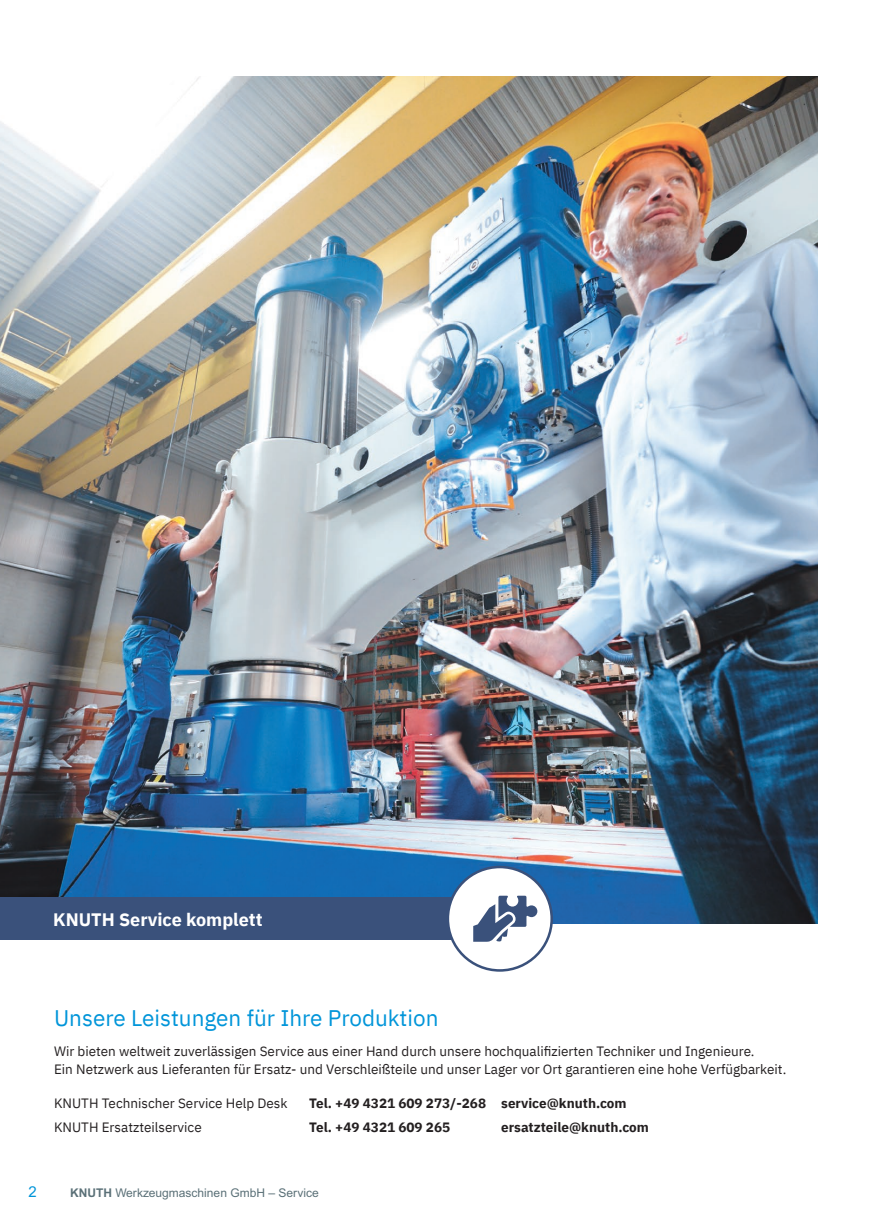
<style>
.page{position:relative;width:872px;height:1221px;background:#fff}
.page>*{position:absolute;margin:0;border:0;box-sizing:border-box;transform-origin:0 0}
.t1{font:22.5px "IBM Plex Sans";color:#0095d9}
.t2{font:700 18px "IBM Plex Sans";color:#fff}
.t3{font:15px "Arial MT Pro";color:#0095d9}
.t4{font:13.5px/18px "IBM Plex Sans";color:#231f20}
.t5{font:700 13.5px "IBM Plex Sans";color:#231f20}
.t6{font:12px "Arial MT Pro";color:#5a7077}
.s1{font-weight:700}
</style>
<div class="page">
<img style="left:0;top:77px;width:818px;height:846px">
<div style="left:0;top:897px;width:455px;height:43px;background:#3a517b"></div>
<div style="left:448px;top:867px;width:103px;height:103px;background:#fff;border-radius:50%"></div>
<div style="left:446px;top:865px;width:107px;height:106px;border:3px solid #3a517b;border-radius:50%"></div>
<svg style="left:473px;top:895px;width:64px;height:46px"></svg>
<h2 class="t2" style="left:53px;top:905px;width:211px">KNUTH Service komplett</h2>
<h1 class="t1" style="left:54px;top:1000px;width:386px">Unsere Leistungen für Ihre Produktion</h1>
<p class="t4" style="left:54px;top:1040px;width:734px">Wir bieten weltweit zuverlässigen Service aus einer Hand durch unsere hochqualifizierten Techniker und Ingenieure.<br>Ein Netzwerk aus Lieferanten für Ersatz- und Verschleißteile und unser Lager vor Ort garantieren eine hohe Verfügbarkeit.</p>
<p class="t4" style="left:54px;top:1093px;width:235px">KNUTH Technischer Service Help Desk</p>
<p class="t5" style="left:309px;top:1092px;width:319px">Tel. +49 4321 609 273/-268 service@knuth.com</p>
<p class="t4" style="left:54px;top:1117px;width:149px">KNUTH Ersatzteilservice</p>
<p class="t5" style="left:309px;top:1116px;width:143px">Tel. +49 4321 609 265</p>
<p class="t5" style="left:501px;top:1116px;width:149px">ersatzteile@knuth.com</p>
<p class="t3" style="left:28px;top:1182px;width:10px">2</p>
<p class="t6" style="left:70px;top:1185px;width:250px"><span class="s1">KNUTH</span> Werkzeugmaschinen GmbH – Service</p>
</div>
